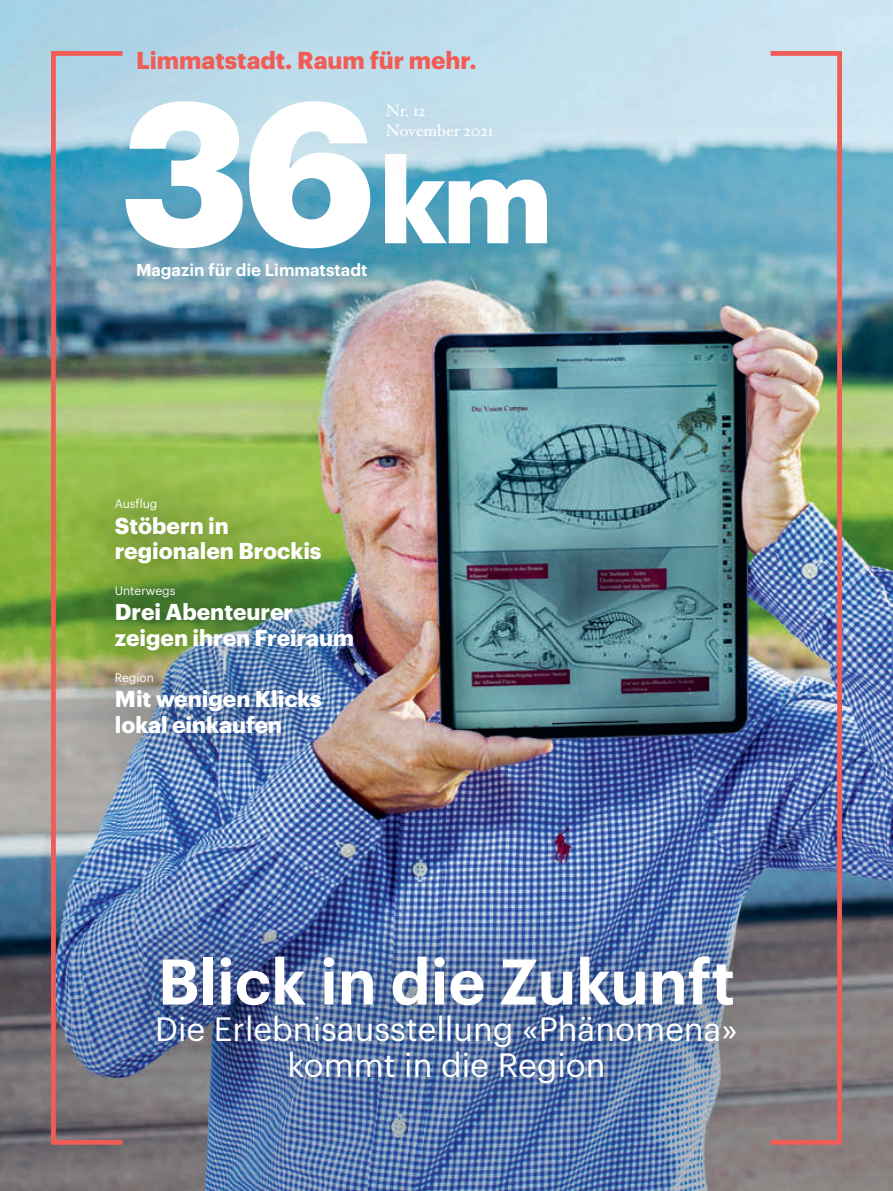
<style>
.page{position:relative;width:893px;height:1191px;background:#fff}
.page>*{position:absolute;margin:0;border:0;box-sizing:border-box;transform-origin:0 0}
.t1{font:700 199.5px "Graphik";color:#fff}
.t2{font:700 118.5px "Graphik";color:#fff}
.t3{font:600 63px "Graphik";color:#fff}
.t4{font:33px/36px "Graphik";color:#fff;text-align:center}
.t5{font:700 24px "Graphik";color:#f15c56}
.t6{font:700 22.5px/25.5px "Graphik";color:#fff}
.t7{font:600 16.8px "Graphik";color:#fff}
.t8{font:16.5px/19.8px "Hoefler Txt";letter-spacing:-.01em;color:#fff}
.t9{font:12px "Graphik";color:#fff}
</style>
<div class="page">
<img style="left:0;top:0;width:893px;height:1191px">
<div style="left:66px;top:539px;width:334px;height:160px;background:#231f20;opacity:.75"></div>
<div style="left:65px;top:626px;width:303px;height:158px;background:#231f20;opacity:.75"></div>
<div style="left:66px;top:452px;width:302px;height:160px;background:#231f20;opacity:.75"></div>
<div style="left:109px;top:907px;width:673px;height:222px;background:#231f20;opacity:.5"></div>
<div style="left:51px;top:51px;width:71px;height:5px;background:#f15c56"></div>
<hr style="left:51px;top:1140px;width:71px;height:4px;background:#f15c56">
<div style="left:51px;top:53px;width:5px;height:1087px;background:#f15c56"></div>
<div style="left:770px;top:51px;width:72px;height:5px;background:#f15c56"></div>
<hr style="left:770px;top:1140px;width:72px;height:4px;background:#f15c56">
<div style="left:837px;top:53px;width:5px;height:1087px;background:#f15c56"></div>
<div style="left:331px;top:48px;width:210px;height:151px;background:#231f20;opacity:.45"></div>
<p class="t5" style="left:136px;top:42px;width:342px">Limmatstadt. Raum für mehr.</p>
<p class="t8" style="left:386px;top:100px;width:109px">Nr. 12<br>November 2021</p>
<h1 class="t1" style="left:120px;top:19px;width:258px">36</h1>
<p class="t7" style="left:136px;top:257px;width:233px">Magazin für die Limmatstadt</p>
<h2 class="t2" style="left:379px;top:108px;width:175px">km</h2>
<p class="t9" style="left:115px;top:495px;width:44px">Ausflug</p>
<p class="t6" style="left:115px;top:510px;width:208px">Stöbern in regionalen Brockis</p>
<p class="t9" style="left:115px;top:581px;width:62px">Unterwegs</p>
<p class="t6" style="left:115px;top:597px;width:241px">Drei Abenteurer zeigen ihren Freiraum</p>
<p class="t9" style="left:115px;top:668px;width:41px">Region</p>
<p class="t6" style="left:115px;top:684px;width:208px">Mit wenigen Klicks lokal einkaufen</p>
<h3 class="t3" style="left:158px;top:933px;width:579px">Blick in die Zukunft</h3>
<h3 class="t4" style="left:155px;top:1008px;width:584px">Die Erlebnisausstellung «Phänomena» kommt in die Region</h3>
</div>
